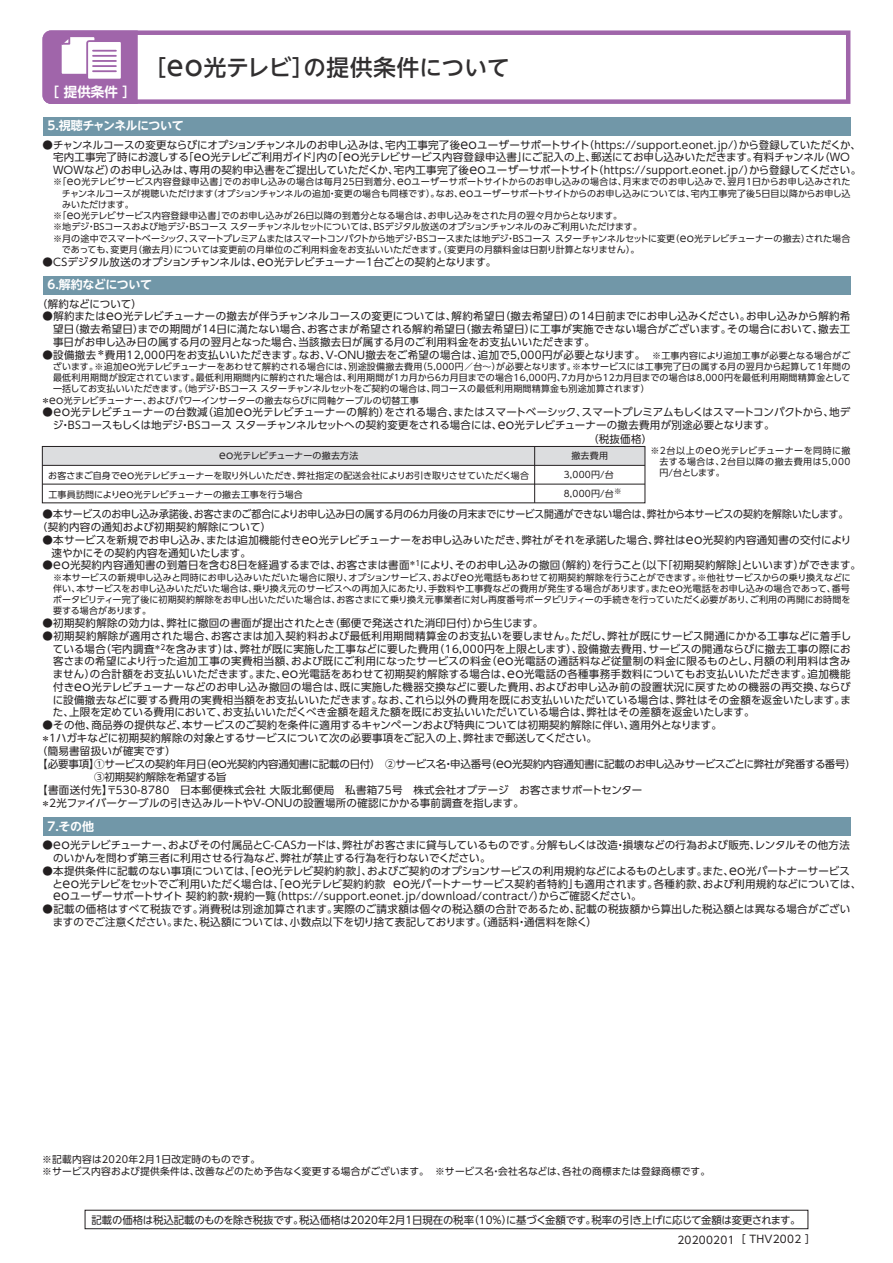
<style>
.page{position:relative;width:893px;height:1263px;background:#fff}
.page>*{position:absolute;margin:0;border:0;box-sizing:border-box;transform-origin:0 0}
.t1{font:500 22.5px "UD Shin Go NT Pro";letter-spacing:.005em;color:#312f30}
.t2{font:700 13.5px "UD Shin Go NT Pro De";color:#fff}
.t3{font:700 12px "UD Shin Go NT Pro De";letter-spacing:-.035em;color:#fff}
.t4{font:10.5px/12.8px "UD Shin Go Pro";letter-spacing:.01em;color:#231f20}
.t5{font:10.5px/13.5px "UD Shin Go Pro";letter-spacing:-.015em;color:#231f20}
.t6{font:10.5px "UD Shin Go Pro";letter-spacing:-.02em;color:#231f20}
.t7{font:10.5px "UD Shin Go Pro";letter-spacing:.03em;color:#231f20}
.t8{font:10.5px "UD Shin Go NT Pro";letter-spacing:-.015em;color:#231f20}
.t9{font:10.5px "UD Shin Go Pro";letter-spacing:-.01em;color:#231f20}
.t10{font:10.5px "UD Shin Go NT Pro";letter-spacing:.025em;color:#231f20}
.t11{font:9.75px/12px "UD Shin Go Pro";letter-spacing:.015em;color:#231f20}
.t12{font:9px/11.2px "UD Shin Go Pro";letter-spacing:.01em;color:#231f20;text-align:justify}
.t13{font:9px "UD Shin Go Pro";letter-spacing:-.01em;color:#231f20}
.s1{font-size:27px}
.s2{font-size:12.6px}
.s3{font-size:10.8px}
.s4{font-size:9px}
.s5{font-size:11.25px}
</style>
<div class="page">
<svg style="left:138px;top:30px;width:712px;height:74px"></svg>
<svg style="left:43px;top:30px;width:95px;height:74px;background:#af7eb8"></svg>
<div style="left:86px;top:40px;width:37px;height:41px;background:#a065aa;border:6px solid #a065aa"></div>
<div style="left:88px;top:42px;width:33px;height:37px;background:#fff;border:2px solid #fff"></div>
<hr style="left:93px;top:50px;width:23px;height:2px;background:#a065aa">
<hr style="left:93px;top:55px;width:23px;height:2px;background:#a065aa">
<hr style="left:93px;top:60px;width:23px;height:2px;background:#a065aa">
<hr style="left:93px;top:65px;width:23px;height:2px;background:#a065aa">
<hr style="left:93px;top:70px;width:23px;height:2px;background:#a065aa">
<div style="left:43px;top:276px;width:807px;height:19px;background:#7197a8"></div>
<div style="left:42px;top:446px;width:603px;height:19px;background:#dcdddf"></div>
<hr style="left:534px;top:446px;width:1px;height:57px;background:#231f20">
<div style="left:42px;top:446px;width:603px;height:57px;border:1px solid #231f20"></div>
<hr style="left:42px;top:465px;width:603px;height:1px;background:#231f20">
<hr style="left:42px;top:484px;width:603px;height:1px;background:#231f20">
<div style="left:43px;top:117px;width:807px;height:19px;background:#7197a8"></div>
<div style="left:43px;top:818px;width:807px;height:18px;background:#7197a8"></div>
<div style="left:85px;top:1210px;width:723px;height:19px;border:1px solid #231f20"></div>
<p class="t2" style="left:46px;top:81px;width:92px">［ 提供条件 ］</p>
<h1 class="t1" style="left:144px;top:49px;width:368px">［<span class="s1">eo</span>光テレビ］の提供条件について</h1>
<p class="t3" style="left:48px;top:116px;width:138px">5.視聴チャンネルについて</p>
<p class="t4" style="left:53px;top:138px;width:810px;text-indent:-10px">●チャンネルコースの変更ならびにオプションチャンネルのお申し込みは、宅内工事完了後<span class="s2">eo</span>ユーザーサポートサイト（httpｓ://support.eonet.jp/）から登録していただくか、宅内工事完了時にお渡しする「<span class="s2">eo</span>光テレビご利用ガイド」内の「<span class="s2">eo</span>光テレビサービス内容登録申込書」にご記入の上、郵送にてお申し込みいただきます。有料チャンネル（ＷＯ<br>ＷＯＷなど）のお申し込みは、専用の契約申込書をご提出していただくか、宅内工事完了後<span class="s2">eo</span>ユーザーサポートサイト（httpｓ://support.eonet.jp/）から登録してください。</p>
<p class="t12" style="left:53px;top:176px;width:799px">※「<span class="s3">eo</span>光テレビサービス内容登録申込書」でのお申し込みの場合は毎月25日到着分、<span class="s3">eo</span>ユーザーサポートサイトからのお申し込みの場合は、月末までのお申し込みで、翌月1日からお申し込みされた</p>
<p class="t12" style="left:62px;top:187px;width:790px">チャンネルコースが視聴いただけます（オプションチャンネルの追加・変更の場合も同様です）。なお、<span class="s3">eo</span>ユーザーサポートサイトからのお申し込みについては、宅内工事完了後5日目以降からお申し込</p>
<p class="t12" style="left:62px;top:199px;width:73px">みいただけます。</p>
<p class="t12" style="left:53px;top:210px;width:570px">※「<span class="s3">eo</span>光テレビサービス内容登録申込書」でのお申し込みが26日以降の到着分となる場合は、お申し込みをされた月の翌々月からとなります。</p>
<p class="t12" style="left:53px;top:221px;width:590px">※地デジ・BSコースおよび地デジ・BSコース スターチャンネルセットについては、BSデジタル放送のオプションチャンネルのみご利用いただけます。</p>
<p class="t13" style="left:53px;top:231px;width:799px">※月の途中でスマートベーシック、スマートプレミアムまたはスマートコンパクトから地デジ・BSコースまたは地デジ・BSコース スターチャンネルセットに変更（<span class="s3">eo</span>光テレビチューナーの撤去）された場合</p>
<p class="t12" style="left:62px;top:244px;width:594px">であっても、変更月（撤去月）については変更前の月単位のご利用料金をお支払いいただきます。（変更月の月額料金は日割り計算となりません）。　　</p>
<p class="t9" style="left:43px;top:253px;width:455px">●CSデジタル放送のオプションチャンネルは、<span class="s2">eo</span>光テレビチューナー1台ごとの契約となります。</p>
<p class="t3" style="left:48px;top:275px;width:106px">6.解約などについて</p>
<p class="t4" style="left:37px;top:297px;width:107px">（解約などについて）</p>
<p class="t4" style="left:53px;top:310px;width:799px;text-align:justify;text-indent:-10px">●解約または<span class="s2">eo</span>光テレビチューナーの撤去が伴うチャンネルコースの変更については、解約希望日（撤去希望日）の14日前までにお申し込みください。お申し込みから解約希望日（撤去希望日）までの期間が14日に満たない場合、お客さまが希望される解約希望日（撤去希望日）に工事が実施できない場合がございます。その場合において、撤去工事日がお申し込み日の属する月の翌月となった場合、当該撤去日が属する月のご利用料金をお支払いいただきます。</p>
<p class="t7" style="left:43px;top:346px;width:809px">●設備撤去<sup>＊</sup>費用12,000円をお支払いいただきます。なお、V-ONU撤去をご希望の場合は、追加で5,000円が必要となります。　<span class="s4">※工事内容により追加工事が必要となる場合がご</span></p>
<p class="t12" style="left:53px;top:361px;width:799px">ざいます。※追加<span class="s3">eo</span>光テレビチューナーをあわせて解約される場合には、別途設備撤去費用（5,000円／台～）が必要となります。※本サービスには工事完了日の属する月の翌月から起算して1年間の</p>
<p class="t12" style="left:53px;top:372px;width:799px">最低利用期間が設定されています。最低利用期間内に解約された場合は、利用期間が1カ月から6カ月目までの場合16,000円、7カ月から12カ月目までの場合は8,000円を最低利用期間精算金として</p>
<p class="t12" style="left:53px;top:383px;width:598px">一括してお支払いいただきます。（地デジ・BSコース スターチャンネルセットをご契約の場合は、同コースの最低利用期間精算金も別途加算されます）</p>
<p class="t12" style="left:41px;top:394px;width:379px">＊<span class="s3">eo</span>光テレビチューナー、およびパワーインサーターの撤去ならびに同軸ケーブルの切替工事</p>
<p class="t4" style="left:53px;top:406px;width:799px;text-indent:-10px">●<span class="s2">eo</span>光テレビチューナーの台数減（追加<span class="s2">eo</span>光テレビチューナーの解約）をされる場合、またはスマートベーシック、スマートプレミアムもしくはスマートコンパクトから、地デジ・BSコースもしくは地デジ・BSコース スターチャンネルセットへの契約変更をされる場合には、<span class="s2">eo</span>光テレビチューナーの撤去費用が別途必要となります。</p>
<p class="t4" style="left:588px;top:433px;width:66px">（税抜価格）</p>
<p class="t12" style="left:659px;top:444px;width:193px;text-indent:-9px">※2台以上の<span class="s5">eo</span>光テレビチューナーを同時に撤去する場合は、2台目以降の撤去費用は5,000円/台とします。</p>
<p class="t12" style="left:48px;top:446px;width:482px;line-height:19.2px;text-align:left;text-indent:171px"><span class="s3">eo</span>光テレビチューナーの撤去方法<br>お客さまご自身で<span class="s3">eo</span>光テレビチューナーを取り外しいただき、弊社指定の配送会社によりお引き取りさせていただく場合工事員訪問により<span class="s3">eo</span>光テレビチューナーの撤去工事を行う場合</p>
<p class="t12" style="left:564px;top:446px;width:59px;line-height:18.9px;text-align:left;text-indent:8px">撤去費用<br>3,000円/台<br>8,000円/台<sup>※</sup></p>
<p class="t5" style="left:37px;top:507px;width:813px;text-indent:6px">●本サービスのお申し込み承諾後、お客さまのご都合によりお申し込み日の属する月の6カ月後の月末までにサービス開通ができない場合は、弊社から本サービスの契約を解除いたします。（契約内容の通知および初期契約解除について）</p>
<p class="t4" style="left:52px;top:533px;width:801px;text-indent:-9px">●本サービスを新規でお申し込み、または追加機能付き<span class="s2">eo</span>光テレビチューナーをお申し込みいただき、弊社がそれを承諾した場合、弊社は<span class="s2">eo</span>光契約内容通知書の交付により速やかにその契約内容を通知いたします。</p>
<p class="t4" style="left:43px;top:559px;width:820px">●<span class="s2">eo</span>光契約内容通知書の到着日を含む8日を経過するまでは、お客さまは書面<sup>＊1</sup>により、そのお申し込みの撤回（解約）を行うこと（以下「初期契約解除」といいます）ができます。</p>
<p class="t12" style="left:53px;top:571px;width:799px">※本サービスの新規申し込みと同時にお申し込みいただいた場合に限り、オプションサービス、および<span class="s3">eo</span>光電話もあわせて初期契約解除を行うことができます。※他社サービスからの乗り換えなどに伴い、本サービスをお申し込みいただいた場合は、乗り換え元のサービスへの再加入にあたり、手数料や工事費などの費用が発生する場合があります。また<span class="s3">eo</span>光電話をお申し込みの場合であって、番号ポータビリティー完了後に初期契約解除をお申し出いただいた場合は、お客さまにて乗り換え元事業者に対し再度番号ポータビリティーの手続きを行っていただく必要があり、ご利用の再開にお時間を要する場合があります。</p>
<p class="t4" style="left:43px;top:616px;width:502px">●初期契約解除の効力は、弊社に撤回の書面が提出されたとき（郵便で発送された消印日付）から生じます。</p>
<p class="t4" style="left:53px;top:629px;width:800px;text-align:justify;text-indent:-10px">●初期契約解除が適用された場合、お客さまは加入契約料および最低利用期間精算金のお支払いを要しません。ただし、弊社が既にサービス開通にかかる工事などに着手している場合（宅内調査<sup>＊2</sup>を含みます）は、弊社が既に実施した工事などに要した費用（16,000円を上限とします）、設備撤去費用、サービスの開通ならびに撤去工事の際にお客さまの希望により行った追加工事の実費相当額、および既にご利用になったサービスの料金（<span class="s2">eo</span>光電話の通話料など従量制の料金に限るものとし、月額の利用料は含みません）の合計額をお支払いいただきます。また、<span class="s2">eo</span>光電話をあわせて初期契約解除する場合は、<span class="s2">eo</span>光電話の各種事務手数料についてもお支払いいただきます。追加機能付き<span class="s2">eo</span>光テレビチューナーなどのお申し込み撤回の場合は、既に実施した機器交換などに要した費用、およびお申し込み前の設置状況に戻すための機器の再交換、ならびに設備撤去などに要する費用の実費相当額をお支払いいただきます。なお、これら以外の費用を既にお支払いいただいている場合は、弊社はその金額を返金いたします。また、上限を定めている費用において、お支払いいただくべき金額を超えた額を既にお支払いいただいている場合は、弊社はその差額を返金いたします。</p>
<p class="t4" style="left:43px;top:718px;width:681px">●その他、商品券の提供など、本サービスのご契約を条件に適用するキャンペーンおよび特典については初期契約解除に伴い、適用外となります。</p>
<p class="t4" style="left:41px;top:731px;width:557px"><span class="s4">＊</span>1ハガキなどに初期契約解除の対象とするサービスについて次の必要事項をご記入の上、弊社まで郵送してください。</p>
<p class="t4" style="left:37px;top:745px;width:141px">（簡易書留扱いが確実です）</p>
<p class="t6" style="left:37px;top:756px;width:820px">【必要事項】①サービスの契約年月日（<span class="s2">eo</span>光契約内容通知書に記載の日付）　②サービス名・申込番号（<span class="s2">eo</span>光契約内容通知書に記載のお申し込みサービスごとに弊社が発番する番号）</p>
<p class="t6" style="left:94px;top:768px;width:134px">③初期契約解除を希望する旨</p>
<p class="t4" style="left:37px;top:783px;width:607px">【書面送付先】〒530-8780　日本郵便株式会社 大阪北郵便局　私書箱75号　株式会社オプテージ　お客さまサポートセンター</p>
<p class="t4" style="left:41px;top:796px;width:484px"><span class="s4">＊</span>2光ファイバーケーブルの引き込みルートやV-ONUの設置場所の確認にかかる事前調査を指します。</p>
<p class="t3" style="left:48px;top:817px;width:48px">7.その他</p>
<p class="t4" style="left:53px;top:839px;width:798px;text-indent:-11px">●<span class="s2">eo</span>光テレビチューナー、およびその付属品とC-CASカードは、弊社がお客さまに貸与しているものです。分解もしくは改造・損壊などの行為および販売、レンタルその他方法のいかんを問わず第三者に利用させる行為など、弊社が禁止する行為を行わないでください。</p>
<p class="t4" style="left:52px;top:864px;width:810px;text-indent:-10px">●本提供条件に記載のない事項については、「<span class="s2">eo</span>光テレビ契約約款」、およびご契約のオプションサービスの利用規約などによるものとします。また、<span class="s2">eo</span>光パートナーサービスと<span class="s2">eo</span>光テレビをセットでご利用いただく場合は、「<span class="s2">eo</span>光テレビ契約約款 <span class="s2">eo</span>光パートナーサービス契約者特約」も適用されます。各種約款、および利用規約などについては、<span class="s2">eo</span>ユーザーサポートサイト 契約約款・規約一覧（httpｓ://support.eonet.jp/download/contract/）からご確認ください。</p>
<p class="t4" style="left:53px;top:902px;width:799px;text-indent:-10px">●記載の価格はすべて税抜です。消費税は別途加算されます。実際のご請求額は個々の税込額の合計であるため、記載の税抜額から算出した税込額とは異なる場合がございますのでご注意ください。また、税込額については、小数点以下を切り捨て表記しております。（通話料・通信料を除く）</p>
<p class="t11" style="left:42px;top:1153px;width:669px">※記載内容は2020年2月1日改定時のものです。　<br>※サービス内容および提供条件は、改善などのため予告なく変更する場合がございます。　※サービス名・会社名などは、各社の商標または登録商標です。</p>
<p class="t8" style="left:92px;top:1211px;width:711px">記載の価格は税込記載のものを除き税抜です。税込価格は2020年2月1日現在の税率（10%）に基づく金額です。税率の引き上げに応じて金額は変更されます。</p>
<p class="t10" style="left:677px;top:1231px;width:140px">20200201［ TＨV2002 ］</p>
</div>
